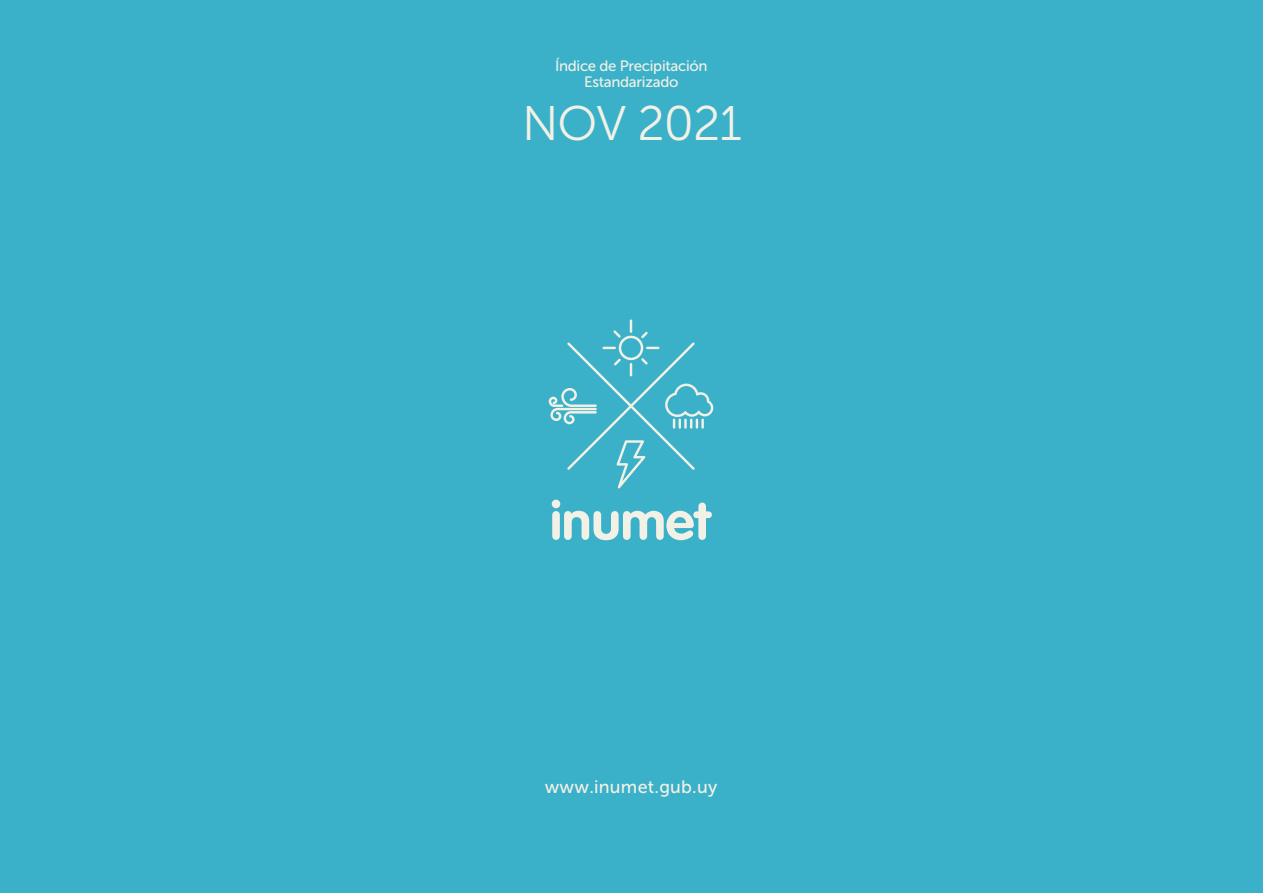
<style>
.page{position:relative;width:1263px;height:893px;background:#3bb0c9}
.page>*{position:absolute;margin:0;border:0;box-sizing:border-box;transform-origin:0 0}
.t1{font:52.95px "VAG Rounded Bold";color:#f2f1e6}
.t2{font:48.45px "Museo Sans 300";letter-spacing:-.02em;color:#f2f1e6}
.t3{font:18px "Museo Sans 500";letter-spacing:.015em;color:#f2f1e6}
.t4{font:15px/15.3px "Museo Sans 500";letter-spacing:-.02em;color:#f2f1e6;text-align:center}
</style>
<div class="page">
<svg style="left:549px;top:319px;width:164px;height:169px"></svg>
<p class="t4" style="left:555px;top:59px;width:154px">Índice de Precipitación<br>Estandarizado</p>
<h2 class="t2" style="left:522px;top:97px;width:221px">NOV 2021</h2>
<h1 class="t1" style="left:550px;top:490px;width:161px">inumet</h1>
<p class="t3" style="left:545px;top:777px;width:174px">www.inumet.gub.uy</p>
</div>
